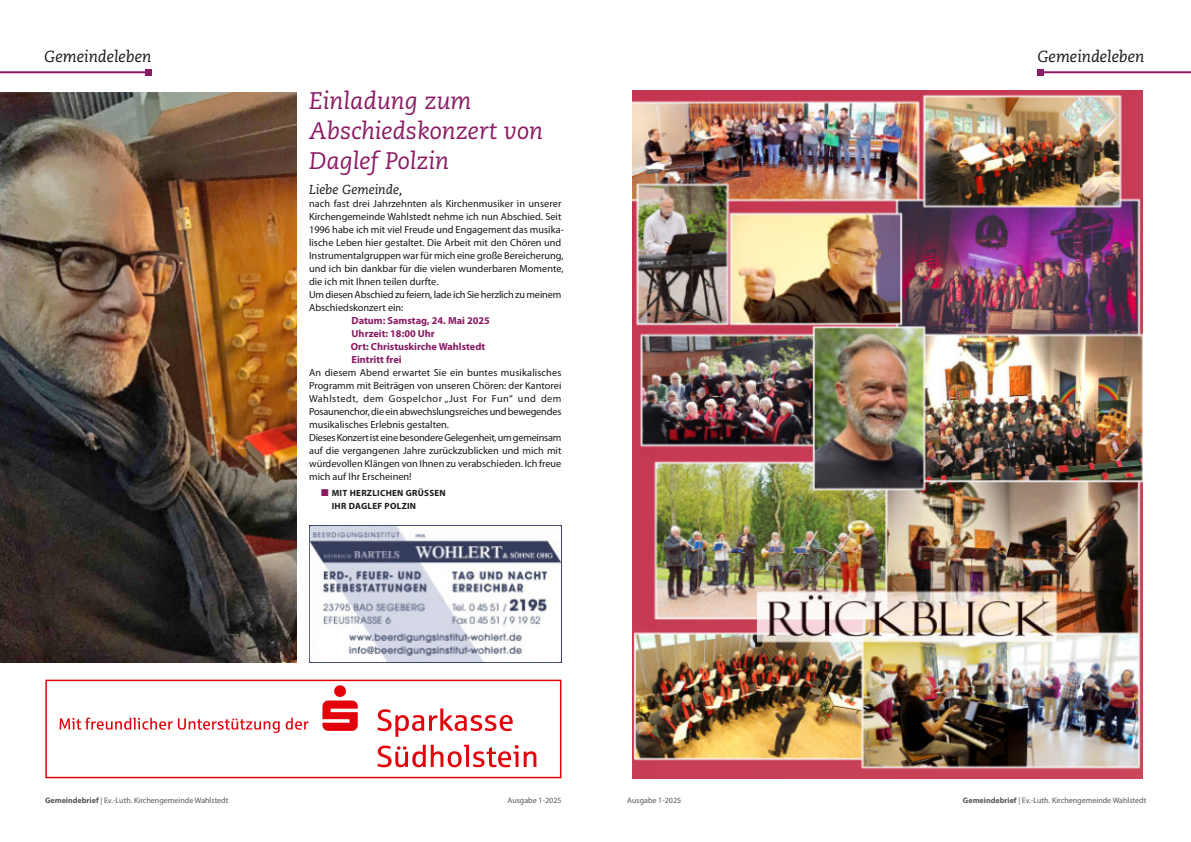
<style>
.page{position:relative;width:1191px;height:842px;background:#fff}
.page>*{position:absolute;margin:0;border:0;box-sizing:border-box;transform-origin:0 0}
.t1{font:italic 24px "Caecilia LT Std";color:#8a1b64}
.t2{font:italic 16px "Caecilia LT Std";color:#181715}
.t3{font:16px "European Pi Std 3";color:#891963}
.t4{font:italic 13px "Caecilia LT Std";color:#181715}
.t5{font:10.3px "Myriad Pro";color:#181715}
.t6{font:700 10.3px "Myriad Pro";color:#891963}
.t7{font:10.3px "Myriad Pro";letter-spacing:-.025em;color:#181715}
.t8{font:10.3px "Myriad Pro";letter-spacing:-.02em;color:#181715}
.t9{font:10.3px "Myriad Pro";letter-spacing:.04em;color:#181715}
.t10{font:700 9px "Myriad Pro";letter-spacing:.03em;color:#181715}
.t11{font:8px "Myriad Pro";color:#565655}
.t12{font:8px "Myriad Pro";color:#555554}
.s1{font-weight:700}
</style>
<div class="page">
<svg style="left:1037px;top:69px;width:6px;height:6px"></svg>
<hr style="left:1042px;top:71px;width:149px;height:2px;background:#8a1b64">
<svg style="left:145px;top:69px;width:6px;height:6px"></svg>
<hr style="left:0;top:71px;width:147px;height:2px;background:#891963">
<svg style="left:45px;top:680px;width:516px;height:98px"></svg>
<img style="left:632px;top:90px;width:510px;height:688px">
<img style="left:309px;top:526px;width:252px;height:137px">
<img style="left:0;top:93px;width:297px;height:570px">
<h2 class="t2" style="left:44px;top:50px;width:109px">Gemeindeleben</h2>
<h2 class="t2" style="left:1037px;top:50px;width:109px">Gemeindeleben</h2>
<p class="t1" style="left:309px;top:90px;width:164px">Einladung zum</p>
<p class="t1" style="left:309px;top:120px;width:235px">Abschiedskonzert von</p>
<p class="t1" style="left:309px;top:150px;width:141px">Daglef Polzin</p>
<p class="t4" style="left:309px;top:184px;width:95px">Liebe Gemeinde,</p>
<p class="t5" style="left:309px;top:199px;width:254px">nach fast drei Jahrzehnten als Kirchenmusiker in unserer</p>
<p class="t5" style="left:309px;top:212px;width:254px">Kirchengemeinde Wahlstedt nehme ich nun Abschied. Seit</p>
<p class="t5" style="left:309px;top:225px;width:256px">1996 habe ich mit viel Freude und Engagement das musika-</p>
<p class="t5" style="left:309px;top:238px;width:254px">lische Leben hier gestaltet. Die Arbeit mit den Chören und</p>
<p class="t5" style="left:309px;top:251px;width:256px">Instrumentalgruppen war für mich eine große Bereicherung,</p>
<p class="t5" style="left:309px;top:264px;width:256px">und ich bin dankbar für die vielen wunderbaren Momente,</p>
<p class="t5" style="left:309px;top:277px;width:131px">die ich mit Ihnen teilen durfte.</p>
<p class="t5" style="left:309px;top:290px;width:254px">Um diesen Abschied zu feiern, lade ich Sie herzlich zu meinem</p>
<p class="t5" style="left:309px;top:303px;width:96px">Abschiedskonzert ein:</p>
<p class="t6" style="left:351px;top:316px;width:140px">Datum: Samstag, 24. Mai 2025</p>
<p class="t6" style="left:351px;top:329px;width:85px">Uhrzeit: 18:00 Uhr</p>
<p class="t6" style="left:351px;top:342px;width:136px">Ort: Christuskirche Wahlstedt</p>
<p class="t6" style="left:351px;top:355px;width:52px">Eintritt frei</p>
<p class="t5" style="left:309px;top:368px;width:254px">An diesem Abend erwartet Sie ein buntes musikalisches</p>
<p class="t5" style="left:309px;top:381px;width:254px">Programm mit Beiträgen von unseren Chören: der Kantorei</p>
<p class="t9" style="left:309px;top:394px;width:254px">Wahlstedt, dem Gospelchor „Just For Fun“ und dem</p>
<p class="t8" style="left:309px;top:407px;width:254px">Posaunenchor, die ein abwechslungsreiches und bewegendes</p>
<p class="t5" style="left:309px;top:420px;width:141px">musikalisches Erlebnis gestalten.</p>
<p class="t7" style="left:309px;top:433px;width:254px">Dieses Konzert ist eine besondere Gelegenheit, um gemeinsam</p>
<p class="t5" style="left:309px;top:446px;width:254px">auf die vergangenen Jahre zurückzublicken und mich mit</p>
<p class="t5" style="left:309px;top:459px;width:254px">würdevollen Klängen von Ihnen zu verabschieden. Ich freue</p>
<p class="t5" style="left:309px;top:472px;width:104px">mich auf Ihr Erscheinen!</p>
<p class="t3" style="left:320px;top:484px;width:10px">▪</p>
<p class="t10" style="left:332px;top:489px;width:115px">MIT HERZLICHEN GRÜSSEN</p>
<p class="t10" style="left:332px;top:502px;width:86px">IHR DAGLEF POLZIN</p>
<p class="t11" style="left:45px;top:797px;width:185px"><span class="s1">Gemeindebrief</span> | Ev.-Luth. Kirchengemeinde Wahlstedt</p>
<p class="t12" style="left:507px;top:797px;width:55px">Ausgabe 1-2025</p>
<p class="t12" style="left:627px;top:797px;width:55px">Ausgabe 1-2025</p>
<p class="t11" style="left:963px;top:797px;width:185px"><span class="s1">Gemeindebrief</span> | Ev.-Luth. Kirchengemeinde Wahlstedt</p>
</div>
